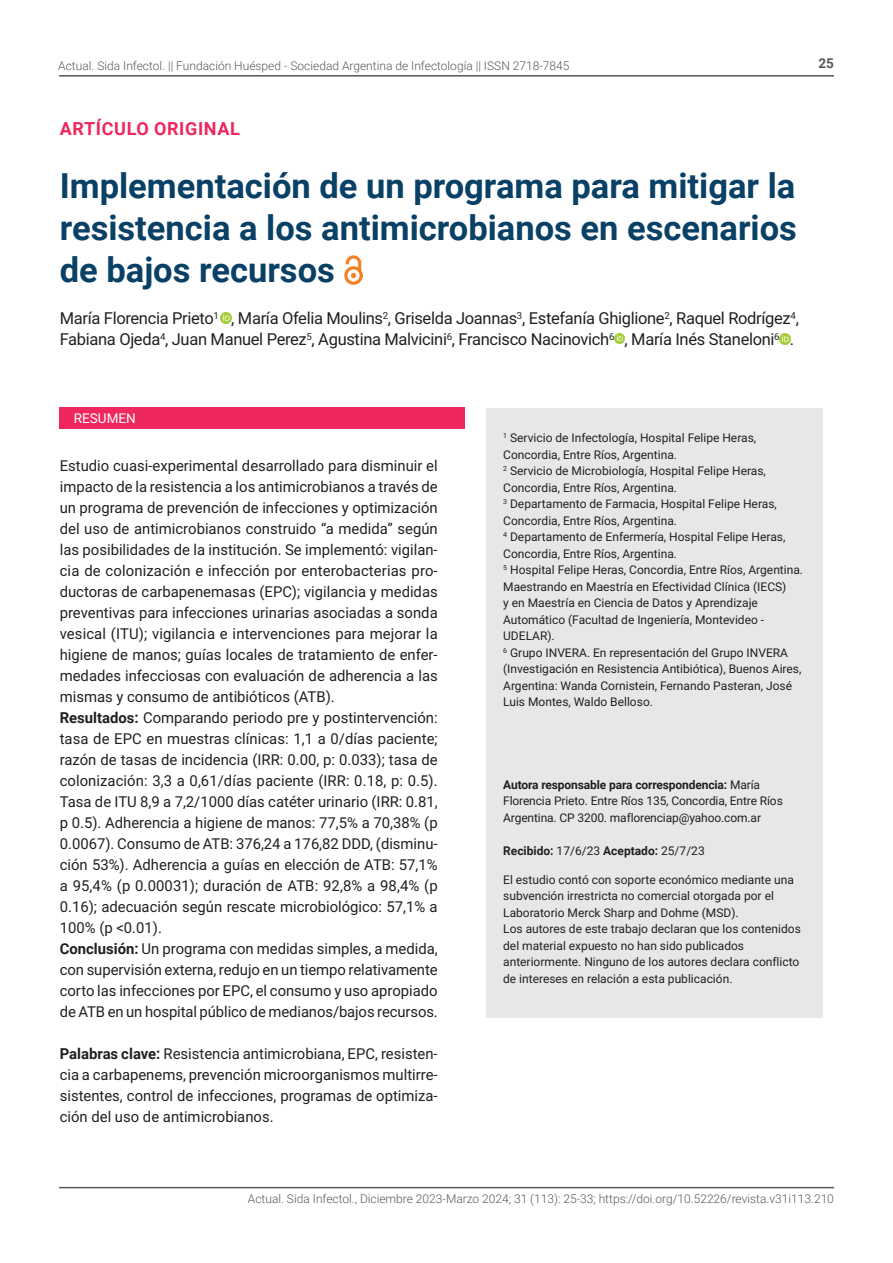
<style>
.page{position:relative;width:893px;height:1263px;background:#fff}
.page>*{position:absolute;margin:0;border:0;box-sizing:border-box;transform-origin:0 0}
.t1{font:700 34.5px/42px "Roboto";color:#094065;text-align:justify}
.t2{font:700 18px "Roboto";letter-spacing:.035em;color:#ee275c}
.t3{font:16.5px/21px "Roboto";letter-spacing:-.02em;color:#231f20}
.t4{font:15px/21px "Roboto";color:#231f20}
.t5{font:13.5px "Roboto";color:#fff}
.t6{font:700 13.5px "Roboto";color:#57585a}
.t7{font:12px/16.5px "Roboto";color:#231f20}
.t8{font:300 12px "Roboto";color:#57585a}
.t9{font:700 12px "Roboto";color:#231f20}
.s1{font-weight:700}
.s2{font-weight:400}
</style>
<div class="page">
<hr style="left:59px;top:75px;width:775px;height:2px;background:#57585a">
<hr style="left:59px;top:1187px;width:775px;height:1px;background:#57585a">
<div style="left:60px;top:407px;width:405px;height:21px;background:#ee275c"></div>
<div style="left:486px;top:408px;width:337px;height:609px;background:#e6e7e9"></div>
<svg style="left:221px;top:312px;width:10px;height:11px"></svg>
<svg style="left:614px;top:333px;width:11px;height:11px"></svg>
<svg style="left:779px;top:334px;width:11px;height:10px"></svg>
<img style="left:344px;top:255px;width:19px;height:29px">
<p class="t8" style="left:58px;top:58px;width:513px">Actual. Sida Infectol. || Fundación Huésped - Sociedad Argentina de Infectología || ISSN 2718-7845</p>
<p class="t6" style="left:818px;top:54px;width:17px">25</p>
<p class="t2" style="left:60px;top:116px;width:182px">ARTÍCULO ORIGINAL</p>
<h1 class="t1" style="left:60px;top:163px;width:739px">Implementación de un programa para mitigar la resistencia a los antimicrobianos en escenarios de bajos recursos</h1>
<p class="t3" style="left:60px;top:307px;width:741px">María Florencia Prieto<sup>1</sup> , María Ofelia Moulins<sup>2</sup>, Griselda Joannas<sup>3</sup>, Estefanía Ghiglione<sup>2</sup>, Raquel Rodrígez<sup>4</sup>,<br>Fabiana Ojeda<sup>4</sup>, Juan Manuel Perez<sup>5</sup>, Agustina Malvicini<sup>6</sup>, Francisco Nacinovich<sup>6</sup> , María Inés Staneloni<sup>6</sup> .</p>
<p class="t5" style="left:74px;top:409px;width:63px">RESUMEN</p>
<p class="t4" style="left:60px;top:455px;width:380px">Estudio cuasi-experimental desarrollado para disminuir el impacto de la resistencia a los antimicrobianos a través de un programa de prevención de infecciones y optimización del uso de antimicrobianos construido “a medida” según las posibilidades de la institución. Se implementó: vigilan&shy;cia de colonización e infección por enterobacterias pro&shy;ductoras de carbapenemasas (EPC); vigilancia y medidas preventivas para infecciones urinarias asociadas a sonda vesical (ITU); vigilancia e intervenciones para mejorar la higiene de manos; guías locales de tratamiento de enfer&shy;medades infecciosas con evaluación de adherencia a las mismas y consumo de antibióticos (ATB).<br><span class="s1">Resultados:</span> Comparando periodo pre y postintervención: tasa de EPC en muestras clínicas: 1,1 a 0/días paciente; razón de tasas de incidencia (IRR: 0.00, p: 0.033); tasa de colonización: 3,3 a 0,61/días paciente (IRR: 0.18, p: 0.5).<br>Tasa de ITU 8,9 a 7,2/1000 días catéter urinario (IRR: 0.81, p 0.5). Adherencia a higiene de manos: 77,5% a 70,38% (p 0.0067). Consumo de ATB: 376,24 a 176,82 DDD, (disminu&shy;ción 53%). Adherencia a guías en elección de ATB: 57,1% a 95,4% (p 0.00031); duración de ATB: 92,8% a 98,4% (p 0.16); adecuación según rescate microbiológico: 57,1% a 100% (p &lt;0.01).<br><span class="s1">Conclusión:</span> Un programa con medidas simples, a medida, con supervisión externa, redujo en un tiempo relativamente corto las infecciones por EPC, el consumo y uso apropiado de ATB en un hospital público de medianos/bajos recursos.</p>
<p class="t4" style="left:60px;top:1043px;width:379px;text-align:justify"><span class="s1">Palabras clave:</span> Resistencia antimicrobiana, EPC, resisten&shy;cia a carbapenems, prevención microorganismos multirre&shy;sistentes, control de infecciones, programas de optimiza&shy;ción del uso de antimicrobianos.</p>
<p class="t7" style="left:503px;top:429px;width:301px"><sup>1</sup> Servicio de Infectología, Hospital Felipe Heras, Concordia, Entre Ríos, Argentina.<br><sup>2</sup> Servicio de Microbiología, Hospital Felipe Heras, Concordia, Entre Ríos, Argentina.<br><sup>3</sup> Departamento de Farmacia, Hospital Felipe Heras, Concordia, Entre Ríos, Argentina.<br><sup>4</sup> Departamento de Enfermería, Hospital Felipe Heras, Concordia, Entre Ríos, Argentina.<br><sup>5</sup> Hospital Felipe Heras, Concordia, Entre Ríos, Argentina.<br>Maestrando en Maestría en Efectividad Clínica (IECS)<br>y en Maestría en Ciencia de Datos y Aprendizaje Automático (Facultad de Ingeniería, Montevideo - UDELAR).<br><sup>6</sup> Grupo INVERA. En representación del Grupo INVERA (Investigación en Resistencia Antibiótica), Buenos Aires, Argentina: Wanda Cornistein, Fernando Pasteran, José Luis Montes, Waldo Belloso.</p>
<p class="t7" style="left:503px;top:776px;width:281px"><span class="s1">Autora responsable para correspondencia:</span> María<br>Florencia Prieto. Entre Ríos 135, Concordia, Entre Ríos<br>Argentina. CP 3200. maflorenciap@yahoo.com.ar</p>
<p class="t9" style="left:503px;top:842px;width:203px">Recibido: <span class="s2">17/6/23</span> Aceptado: <span class="s2">25/7/23</span></p>
<p class="t7" style="left:503px;top:871px;width:299px">El estudio contó con soporte económico mediante una subvención irrestricta no comercial otorgada por el Laboratorio Merck Sharp and Dohme (MSD).<br>Los autores de este trabajo declaran que los contenidos del material expuesto no han sido publicados anteriormente. Ninguno de los autores declara conflicto de intereses en relación a esta publicación.</p>
<p class="t8" style="left:248px;top:1190px;width:587px">Actual. Sida Infectol., Diciembre 2023-Marzo 2024; 31 (113): 25-33; https://doi.org/10.52226/revista.v31i113.210</p>
</div>
